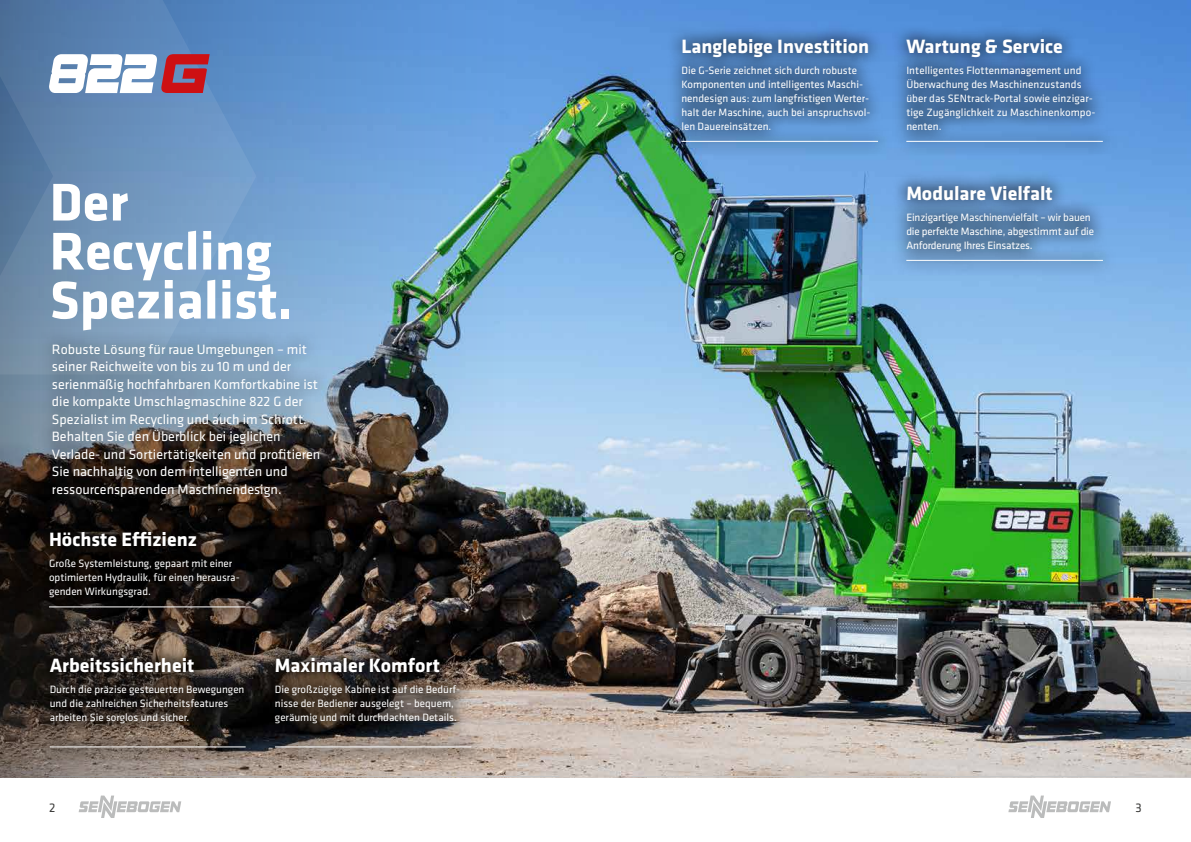
<style>
.page{position:relative;width:1191px;height:842px;background:#fff}
.page>*{position:absolute;margin:0;border:0;box-sizing:border-box;transform-origin:0 0}
.t1{font:700 55px/49px "Klavika Basic";color:#fff}
.t2{font:700 20px "Klavika Basic";color:#fff}
.t3{font:14px/17.5px "Klavika Basic";color:#fff}
.t4{font:13px "Klavika Basic";color:#3a3a39}
.t5{font:11px/14px "Klavika Basic";color:#fff}
</style>
<div class="page">
<img style="left:505px;top:0;width:686px;height:777px">
<hr style="left:49px;top:776px;width:510px;height:1px;background:#c5c6c6">
<hr style="left:631px;top:776px;width:511px;height:1px;background:#c5c6c6">
<img style="left:0;top:0;width:505px;height:777px">
<svg style="left:0;top:0;width:256px;height:374px"></svg>
<svg style="left:79px;top:795px;width:102px;height:23px"></svg>
<svg style="left:1008px;top:795px;width:103px;height:23px"></svg>
<div style="left:667px;top:51px;width:225px;height:106px;background:#000;opacity:.75"></div>
<hr style="left:681px;top:141px;width:197px;height:1px;background:#fff">
<div style="left:667px;top:24px;width:216px;height:48px;background:#000;opacity:.75"></div>
<svg style="left:35px;top:670px;width:225px;height:93px"></svg>
<hr style="left:50px;top:746px;width:196px;height:1px;background:#fff">
<svg style="left:35px;top:643px;width:174px;height:45px"></svg>
<svg style="left:35px;top:544px;width:225px;height:79px"></svg>
<hr style="left:49px;top:606px;width:197px;height:1px;background:#fff">
<svg style="left:35px;top:516px;width:176px;height:45px;fill:#090706"></svg>
<div style="left:892px;top:51px;width:224px;height:106px;background:#000;opacity:.75"></div>
<hr style="left:906px;top:141px;width:196px;height:1px;background:#fff">
<div style="left:892px;top:197px;width:224px;height:79px;background:#000;opacity:.75"></div>
<hr style="left:906px;top:260px;width:197px;height:1px;background:#fff">
<div style="left:892px;top:170px;width:175px;height:45px;background:#000;opacity:.75"></div>
<div style="left:891px;top:24px;width:186px;height:48px;background:#000;opacity:.75"></div>
<svg style="left:260px;top:670px;width:225px;height:93px"></svg>
<hr style="left:275px;top:746px;width:196px;height:1px;background:#fff">
<svg style="left:261px;top:643px;width:193px;height:44px"></svg>
<div style="left:38px;top:329px;width:297px;height:182px;background:#000;opacity:.75"></div>
<svg style="left:49px;top:54px;width:161px;height:39px"></svg>
<h1 class="t1" style="left:50px;top:175px;width:244px">Der<br>Recycling<br>Spezialist.</h1>
<p class="t3" style="left:52px;top:340px;width:270px">Robuste Lösung für raue Umgebungen – mit seiner Reichweite von bis zu 10 m und der serienmäßig hochfahrbaren Komfortkabine ist die kompakte Umschlagmaschine 822 G der Spezialist im Recycling und auch im Schrott.<br>Behalten Sie den Überblick bei jeglichen Verlade- und Sortiertätigkeiten und profitieren Sie nachhaltig von dem intelligenten und ressourcensparenden Maschinendesign.</p>
<h2 class="t2" style="left:49px;top:525px;width:149px">Höchste Effizienz</h2>
<p class="t5" style="left:49px;top:556px;width:192px">Große Systemleistung, gepaart mit einer optimierten Hydraulik, für einen herausra&shy;genden Wirkungsgrad.</p>
<h2 class="t2" style="left:50px;top:651px;width:146px">Arbeitssicherheit</h2>
<p class="t5" style="left:50px;top:682px;width:196px">Durch die präzise gesteuerten Bewegungen und die zahlreichen Sicherheitsfeatures arbeiten Sie sorglos und sicher.</p>
<h2 class="t2" style="left:275px;top:651px;width:166px">Maximaler Komfort</h2>
<p class="t5" style="left:275px;top:682px;width:187px">Die großzügige Kabine ist auf die Bedürf&shy;nisse der Bediener ausgelegt – bequem, geräumig und mit durchdachten Details.</p>
<h2 class="t2" style="left:681px;top:31px;width:189px">Langlebige Investition</h2>
<p class="t5" style="left:681px;top:63px;width:191px">Die G-Serie zeichnet sich durch robuste Komponenten und intelligentes Maschi&shy;nendesign aus: zum langfristigen Werter&shy;halt der Maschine, auch bei anspruchsvol&shy;len Dauereinsätzen.</p>
<h2 class="t2" style="left:906px;top:31px;width:158px">Wartung &amp; Service</h2>
<p class="t5" style="left:906px;top:63px;width:190px">Intelligentes Flottenmanagement und Überwachung des Maschinenzustands über das SENtrack-Portal sowie einzigar&shy;tige Zugänglichkeit zu Maschinenkompo&shy;nenten.</p>
<h2 class="t2" style="left:906px;top:178px;width:148px">Modulare Vielfalt</h2>
<p class="t5" style="left:906px;top:210px;width:189px">Einzigartige Maschinenvielfalt – wir bauen die perfekte Maschine, abgestimmt auf die<br>Anforderung Ihres Einsatzes.</p>
<p class="t4" style="left:49px;top:799px;width:8px">2</p>
<p class="t4" style="left:1135px;top:799px;width:8px">3</p>
</div>
